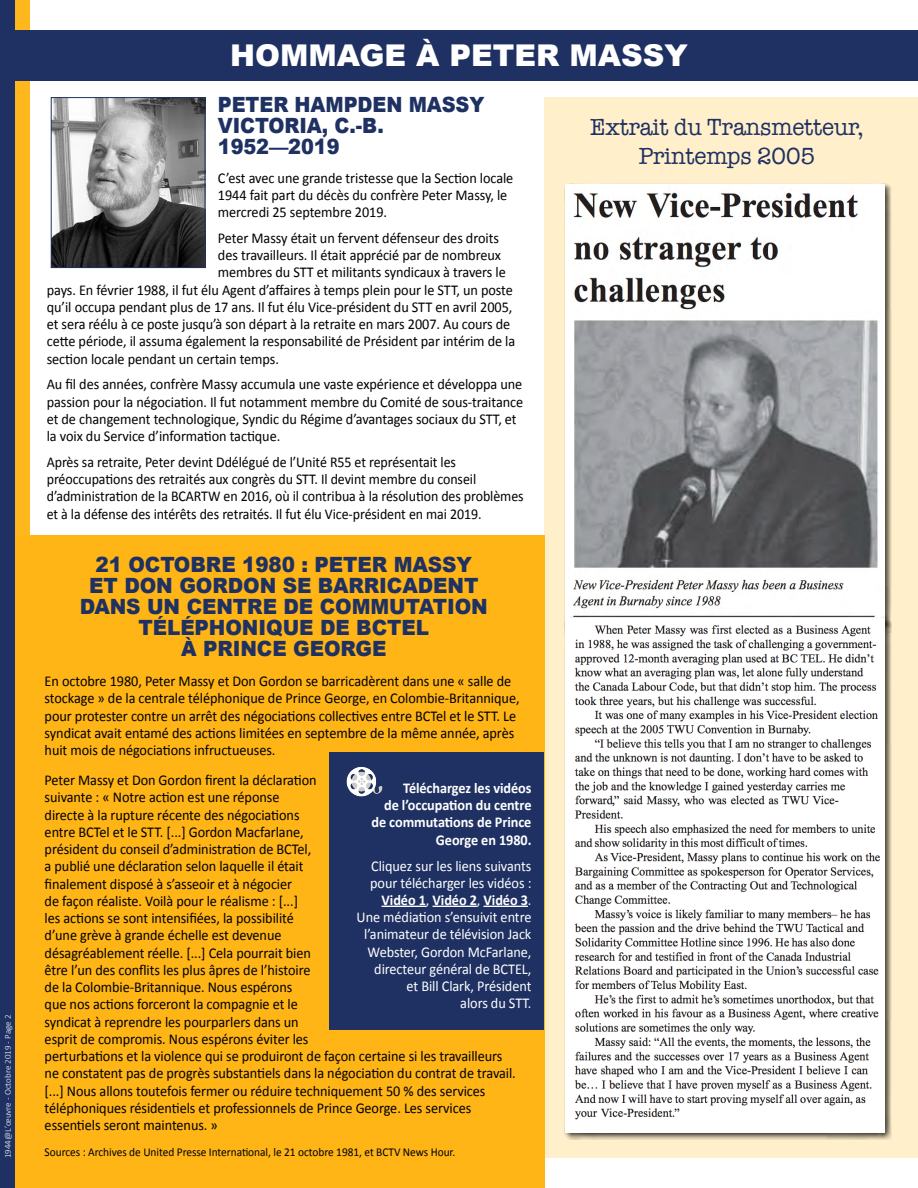
<style>
.page{position:relative;width:918px;height:1188px;background:#fff}
.page>*{position:absolute;margin:0;border:0;box-sizing:border-box;transform-origin:0 0}
.t1{font:900 30px "Arial";color:#fff}
.t2{font:24px/28.5px "American Typewriter";letter-spacing:-.005em;color:#1f3162;text-align:center;scale:.95 1}
.t3{font:900 21px/21px "Arial";letter-spacing:-.005em;color:#1f3162;text-align:center;scale:.95 1}
.t4{font:900 21px/21px "Arial";letter-spacing:-.005em;color:#1f3162;scale:.92 1}
.t5{font:15px/17.2px "Calibri";letter-spacing:-.005em;color:#000;scale:.95 1}
.t6{font:15px/17.2px "Calibri";letter-spacing:-.005em;color:#000;scale:.93 1}
.t7{font:15px/17.2px "Calibri";letter-spacing:-.005em;color:#fff;text-align:right;scale:.95 1}
.t8{font:700 15px/17.2px "Calibri";letter-spacing:-.005em;color:#fff;text-align:right;scale:.95 1}
.t9{font:12px "Calibri";letter-spacing:-.005em;color:#000;scale:.95 1}
.t10{font:300 9px "Calibri";color:#fff}
.s1{font-weight:700}
</style>
<div class="page">
<div style="left:544px;top:97px;width:374px;height:1061px;background:#ffefcb"></div>
<div style="left:0;top:0;width:30px;height:1188px;background:#ffb71e"></div>
<div style="left:0;top:30px;width:918px;height:50px;background:#1f3162"></div>
<div style="left:15px;top:536px;width:529px;height:652px;background:#ffb515"></div>
<div style="left:0;top:0;width:15px;height:1188px;background:#1f3162"></div>
<img style="left:53px;top:99px;width:150px;height:167px">
<div style="left:51px;top:97px;width:154px;height:171px;border:1px solid #1f3162"></div>
<div style="left:564px;top:183px;width:328px;height:450px;background:#000;opacity:.75"></div>
<img style="left:566px;top:184px;width:318px;height:433px">
<div style="left:564px;top:617px;width:328px;height:523px;background:#000;opacity:.75"></div>
<img style="left:566px;top:618px;width:318px;height:515px">
<div style="left:330px;top:752px;width:214px;height:278px;background:#1f3162"></div>
<hr style="left:382px;top:906px;width:44px;height:1px;background:#fff">
<hr style="left:433px;top:906px;width:44px;height:1px;background:#fff">
<hr style="left:484px;top:906px;width:44px;height:1px;background:#fff">
<img style="left:346px;top:767px;width:37px;height:30px">
<p class="t10" style="left:2px;top:1158px;width:145px;rotate:-90deg">1944@L’œuvre - Octobre 2019 - Page 2</p>
<h1 class="t1" style="left:230px;top:33px;width:459px">HOMMAGE À PETER MASSY</h1>
<h3 class="t4" style="left:218px;top:94px;width:291px">PETER HAMPDEN MASSY<br>VICTORIA, C.-B.<br>1952—2019</h3>
<p class="t5" style="left:218px;top:169px;width:313px">C’est avec une grande tristesse que la Section locale<br>1944 fait part du décès du confrère Peter Massy, le mercredi 25 septembre 2019.</p>
<p class="t5" style="left:218px;top:229px;width:297px">Peter Massy était un fervent défenseur des droits</p>
<p class="t5" style="left:218px;top:247px;width:299px">des travailleurs. Il était apprécié par de nombreux</p>
<p class="t5" style="left:218px;top:264px;width:305px">membres du STT et militants syndicaux à travers le</p>
<p class="t5" style="left:47px;top:281px;width:492px">pays. En février 1988, il fut élu Agent d’affaires à temps plein pour le STT, un poste</p>
<p class="t5" style="left:47px;top:298px;width:492px">qu’il occupa pendant plus de 17 ans. Il fut élu Vice-président du STT en avril 2005,</p>
<p class="t5" style="left:47px;top:316px;width:490px">et sera réélu à ce poste jusqu’à son départ à la retraite en mars 2007. Au cours de</p>
<p class="t5" style="left:47px;top:333px;width:495px">cette période, il assuma également la responsabilité de Président par intérim de la</p>
<p class="t5" style="left:47px;top:350px;width:246px">section locale pendant un certain temps.</p>
<p class="t5" style="left:47px;top:376px;width:503px">Au fil des années, confrère Massy accumula une vaste expérience et développa une passion pour la négociation. Il fut notamment membre du Comité de sous-traitance et de changement technologique, Syndic du Régime d’avantages sociaux du STT, et la voix du Service d’information tactique.</p>
<p class="t6" style="left:47px;top:453px;width:514px">Après sa retraite, Peter devint Ddélégué de l’Unité R55 et représentait les préoccupations des retraités aux congrès du STT. Il devint membre du conseil d’administration de la BCARTW en 2016, où il contribua à la résolution des problèmes et à la défense des intérêts des retraités. Il fut élu Vice-président en mai 2019.</p>
<h3 class="t3" style="left:80px;top:553px;width:431px">21 OCTOBRE 1980 : PETER MASSY<br>ET DON GORDON SE BARRICADENT<br>DANS UN CENTRE DE COMMUTATION<br>TÉLÉPHONIQUE DE BCTEL<br>À PRINCE GEORGE</h3>
<p class="t5" style="left:45px;top:672px;width:501px">En octobre 1980, Peter Massy et Don Gordon se barricadèrent dans une « salle de stockage » de la centrale téléphonique de Prince George, en Colombie-Britannique, pour protester contre un arrêt des négociations collectives entre BCTel et le STT. Le syndicat avait entamé des actions limitées en septembre de la même année, après huit mois de négociations infructueuses.</p>
<p class="t5" style="left:45px;top:771px;width:498px">Peter Massy et Don Gordon firent la déclaration<br>suivante : « Notre action est une réponse<br>directe à la rupture récente des négociations<br>entre BCTel et le STT. [...] Gordon Macfarlane,<br>président du conseil d’administration de BCTel,<br>a publié une déclaration selon laquelle il était<br>finalement disposé à s’asseoir et à négocier<br>de façon réaliste. Voilà pour le réalisme : [...]<br>les actions se sont intensifiées, la possibilité<br>d’une grève à grande échelle est devenue<br>désagréablement réelle. [...] Cela pourrait bien<br>être l’un des conflits les plus âpres de l’histoire<br>de la Colombie-Britannique. Nous espérons<br>que nos actions forceront la compagnie et le<br>syndicat à reprendre les pourparlers dans un<br>esprit de compromis. Nous espérons éviter les<br>perturbations et la violence qui se produiront de façon certaine si les travailleurs ne constatent pas de progrès substantiels dans la négociation du contrat de travail. [...] Nous allons toutefois fermer ou réduire techniquement 50 % des services téléphoniques résidentiels et professionnels de Prince George. Les services essentiels seront maintenus. »</p>
<p class="t9" style="left:45px;top:1145px;width:434px">Sources : Archives de United Presse International, le 21 octobre 1981, et BCTV News Hour.</p>
<p class="t8" style="left:371px;top:779px;width:170px">Téléchargez les vidéos<br>de l’occupation du centre de commutations de Prince<br>George en 1980.</p>
<p class="t7" style="left:357px;top:857px;width:186px">Cliquez sur les liens suivants pour télécharger les vidéos :<br><span class="s1">Vidéo 1</span>, <span class="s1">Vidéo 2</span>, <span class="s1">Vidéo 3</span>.<br>Une médiation s’ensuivit entre l’animateur de télévision Jack<br>Webster, Gordon McFarlane, directeur général de BCTEL,<br>et Bill Clark, Président<br>alors du STT.</p>
<h2 class="t2" style="left:590px;top:112px;width:289px">Extrait du Transmetteur,<br>Printemps 2005</h2>
</div>
